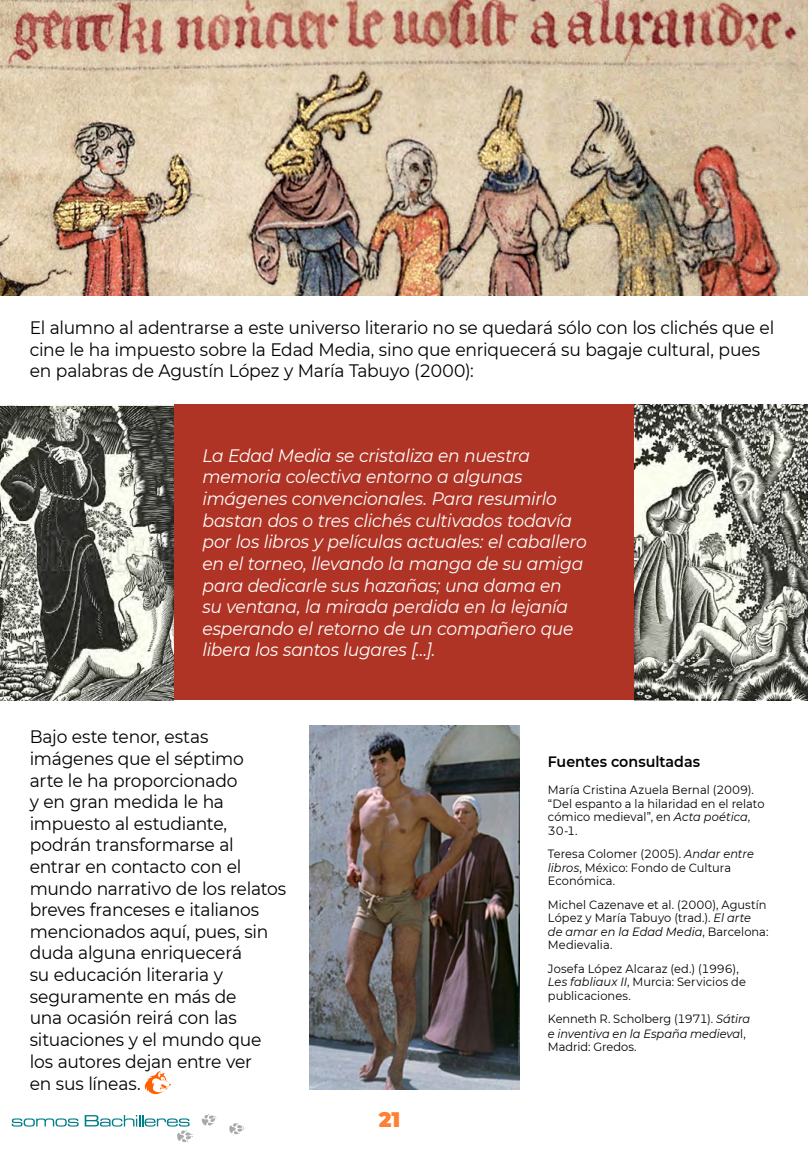
<style>
.page{position:relative;width:808px;height:1149px;background:#fff}
.page>*{position:absolute;margin:0;border:0;box-sizing:border-box;transform-origin:0 0}
.t1{font:900 21px "Montserrat";color:#ff8033}
.t2{font:18px/21.6px "Montserrat";letter-spacing:-.015em;color:#000;scale:.95 1}
.t3{font:italic 18px/21.6px "Montserrat";letter-spacing:-.015em;color:#fff;scale:.95 1}
.t4{font:600 15px "Montserrat";color:#000;scale:.95 1}
.t5{font:12px/13.5px "Montserrat";letter-spacing:.005em;color:#000;scale:.95 1}
.s1{font-style:italic}
</style>
<div class="page">
<svg style="left:229px;top:1123px;width:15px;height:11px"></svg>
<svg style="left:202px;top:1114px;width:14px;height:11px"></svg>
<svg style="left:12px;top:1118px;width:67px;height:8px"></svg>
<svg style="left:85px;top:1115px;width:108px;height:26px"></svg>
<div style="left:0;top:404px;width:808px;height:295px;background:#af3425"></div>
<img style="left:0;top:404px;width:174px;height:295px">
<img style="left:1px;top:0;width:807px;height:295px">
<img style="left:634px;top:404px;width:174px;height:295px">
<svg style="left:144px;top:1071px;width:27px;height:23px"></svg>
<img style="left:310px;top:725px;width:209px;height:364px">
<p class="t2" style="left:30px;top:316px;width:785px">El alumno al adentrarse a este universo literario no se quedará sólo con los clichés que el cine le ha impuesto sobre la Edad Media, sino que enriquecerá su bagaje cultural, pues en palabras de Agustín López y María Tabuyo (2000):</p>
<p class="t3" style="left:202px;top:444px;width:406px">La Edad Media se cristaliza en nuestra memoria colectiva entorno a algunas imágenes convencionales. Para resumirlo bastan dos o tres clichés cultivados todavía por los libros y películas actuales: el caballero en el torneo, llevando la manga de su amiga para dedicarle sus hazañas; una dama en<br>su ventana, la mirada perdida en la lejanía esperando el retorno de un compañero que libera los santos lugares […].</p>
<p class="t2" style="left:30px;top:725px;width:271px">Bajo este tenor, estas imágenes que el séptimo<br>arte le ha proporcionado<br>y en gran medida le ha impuesto al estudiante, podrán transformarse al entrar en contacto con el mundo narrativo de los relatos breves franceses e italianos mencionados aquí, pues, sin duda alguna enriquecerá<br>su educación literaria y seguramente en más de<br>una ocasión reirá con las situaciones y el mundo que los autores dejan entre ver<br>en sus líneas.</p>
<p class="t1" style="left:379px;top:1102px;width:23px">21</p>
<p class="t4" style="left:548px;top:751px;width:162px">Fuentes consultadas</p>
<p class="t5" style="left:548px;top:782px;width:230px">María Cristina Azuela Bernal (2009). “Del espanto a la hilaridad en el relato cómico medieval”, en <span class="s1">Acta poética</span>,<br>30-1.</p>
<p class="t5" style="left:548px;top:846px;width:218px">Teresa Colomer (2005). <span class="s1">Andar entre libros</span>, México: Fondo de Cultura<br>Económica.</p>
<p class="t5" style="left:548px;top:897px;width:234px">Michel Cazenave et al. (2000), Agustín<br>López y María Tabuyo (trad.). <span class="s1">El arte de amar en la Edad Media</span>, Barcelona:<br>Medievalia.</p>
<p class="t5" style="left:548px;top:961px;width:210px">Josefa López Alcaraz (ed.) (1996),<br><span class="s1">Les fabliaux II</span>, Murcia: Servicios de publicaciones.</p>
<p class="t5" style="left:548px;top:1011px;width:214px;line-height:14px">Kenneth R. Scholberg (1971). <span class="s1">Sátira e inventiva en la España medieva</span>l,<br>Madrid: Gredos.</p>
</div>
